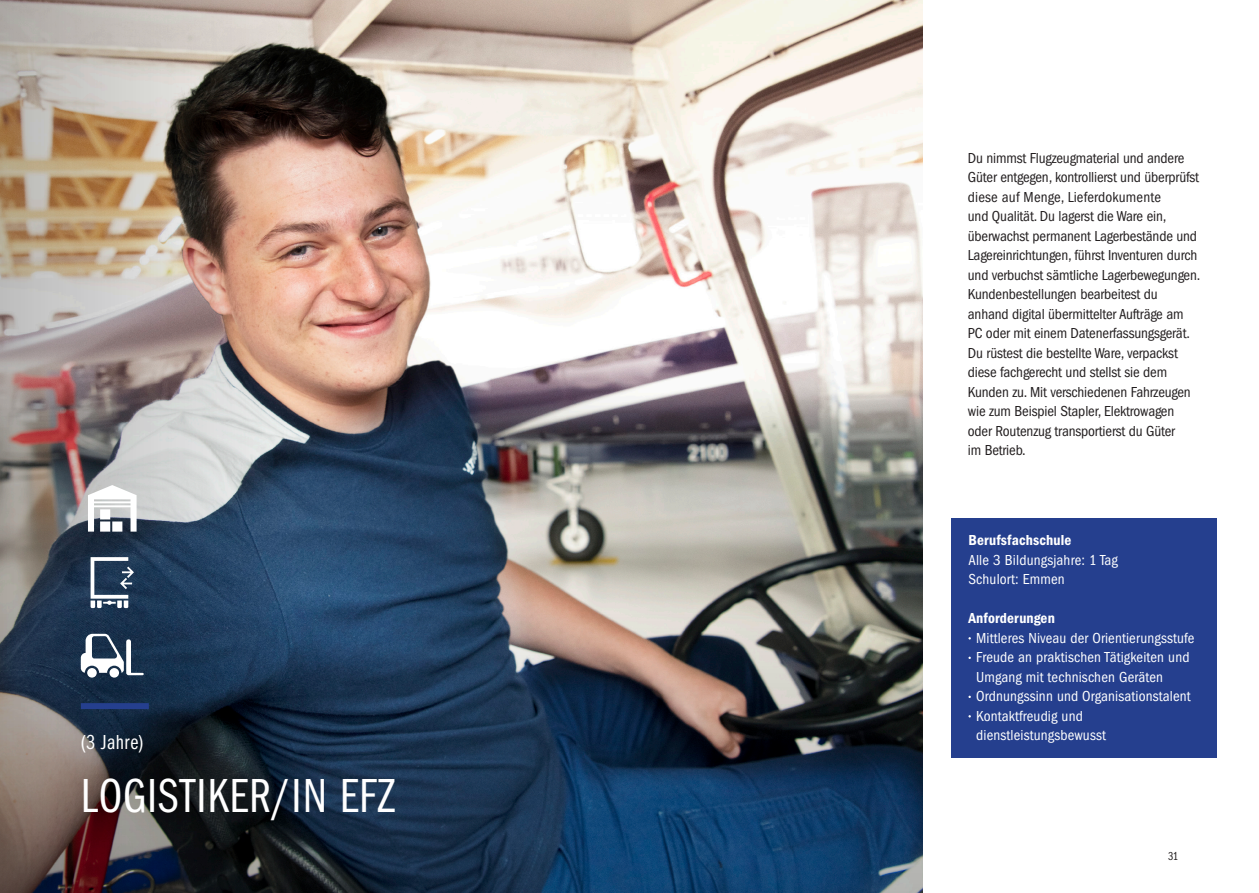
<style>
.page{position:relative;width:1259px;height:893px;background:#fff}
.page>*{position:absolute;margin:0;border:0;box-sizing:border-box;transform-origin:0 0}
.t1{font:49.5px "ITC Franklin Gothic Std Bk Cp";letter-spacing:.02em;color:#fff}
.t2{font:21px "ITC Franklin Gothic Std Bk Cp";letter-spacing:.025em;color:#fff}
.t3{font:condensed 15px/19.5px "ITC Franklin Gothic Std";letter-spacing:-.01em;color:#231f20}
.t4{font:condensed 15px/19.5px "ITC Franklin Gothic Std";letter-spacing:.01em;color:#fff}
.t5{font:15px "ITC Franklin Gothic Std Dm Cd";letter-spacing:.01em;color:#fff}
.t6{font:12px "ITC Franklin Gothic Std Bk Cp";color:#231f20}
</style>
<div class="page">
<img style="left:290px;top:0;width:633px;height:606px">
<svg style="left:290px;top:606px;width:633px;height:287px;background:#2d4259"></svg>
<img style="left:0;top:0;width:290px;height:893px">
<div style="left:951px;top:518px;width:266px;height:239px;background:#253f8e"></div>
<div style="left:81px;top:703px;width:68px;height:6px;background:#253f8e"></div>
<svg style="left:91px;top:557px;width:43px;height:51px"></svg>
<svg style="left:87px;top:668px;width:10px;height:10px"></svg>
<svg style="left:109px;top:668px;width:10px;height:10px"></svg>
<svg style="left:81px;top:634px;width:63px;height:41px"></svg>
<svg style="left:88px;top:485px;width:49px;height:47px"></svg>
<h2 class="t2" style="left:81px;top:731px;width:64px">(3 Jahre)</h2>
<h1 class="t1" style="left:81px;top:768px;width:316px">LOGISTIKER/IN EFZ</h1>
<p class="t3" style="left:968px;top:148px;width:234px">Du nimmst Flugzeugmaterial und andere Güter entgegen, kontrollierst und überprüfst diese auf Menge, Lieferdokumente<br>und Qualität. Du lagerst die Ware ein, überwachst permanent Lagerbestände und Lagereinrichtungen, führst Inventuren durch und verbuchst sämtliche Lagerbewegungen.<br>Kundenbestellungen bearbeitest du anhand digital übermittelter Aufträge am PC oder mit einem Datenerfassungsgerät.<br>Du rüstest die bestellte Ware, verpackst diese fachgerecht und stellst sie dem Kunden zu. Mit verschiedenen Fahrzeugen wie zum Beispiel Stapler, Elektrowagen oder Routenzug transportierst du Güter<br>im Betrieb.</p>
<p class="t5" style="left:968px;top:532px;width:105px">Berufsfachschule</p>
<p class="t4" style="left:968px;top:550px;width:151px">Alle 3 Bildungsjahre: 1 Tag<br>Schulort: Emmen</p>
<p class="t5" style="left:968px;top:610px;width:88px">Anforderungen</p>
<p class="t4" style="left:976px;top:628px;width:220px">Mittleres Niveau der Orientierungsstufe Freude an praktischen Tätigkeiten und Umgang mit technischen Geräten Ordnungssinn und Organisationstalent Kontaktfreudig und dienstleistungsbewusst</p>
<p class="t6" style="left:1168px;top:849px;width:12px">31</p>
</div>
